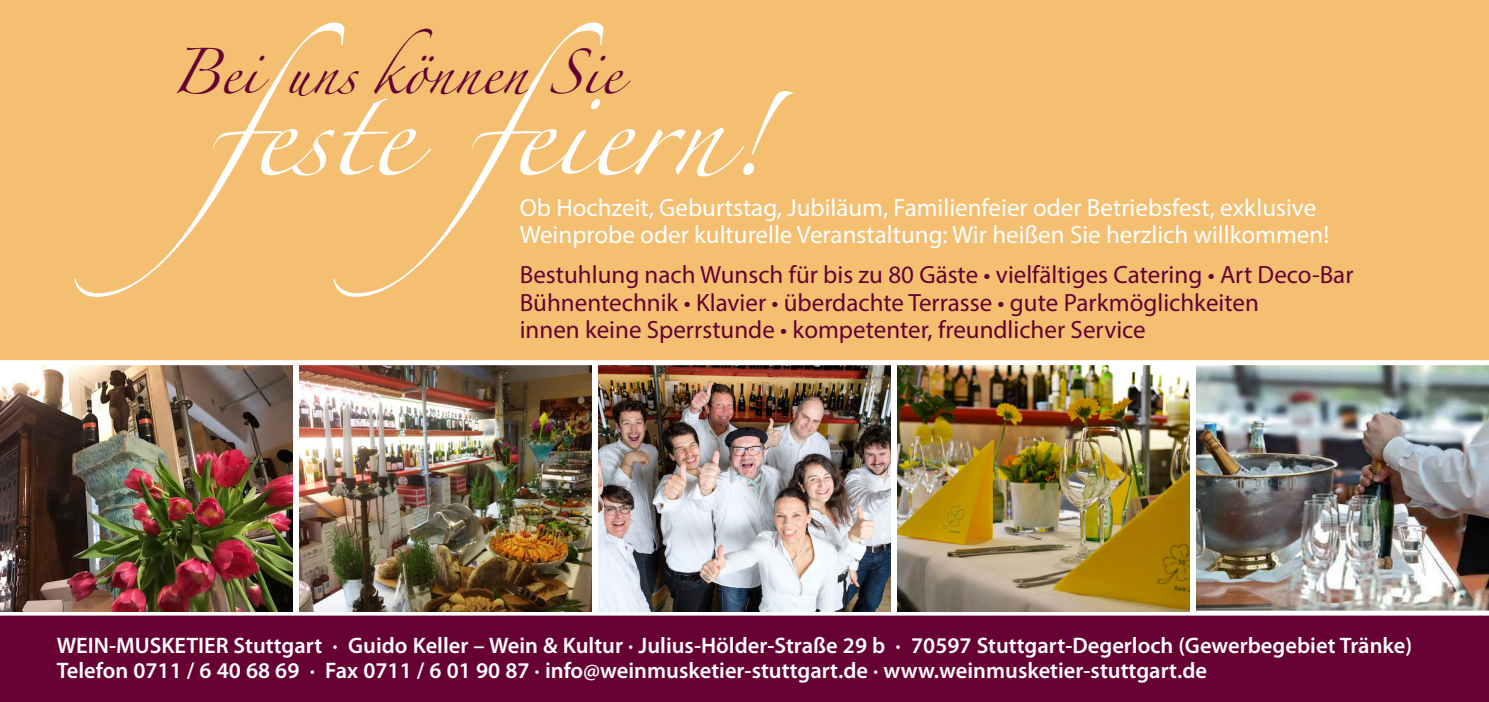
<style>
.page{position:relative;width:1489px;height:702px;background:#fff}
.page>*{position:absolute;margin:0;border:0;box-sizing:border-box;transform-origin:0 0}
.t1{font:81.25px "Zapfino";color:#fff}
.t2{font:40.5px "Zapfino";color:#650134}
.t3{font:25px/27.5px "Myriad Pro";color:#650134}
.t4{font:25px/27.5px "Myriad Pro";color:#fff}
.t5{font:600 22.5px/25px "Myriad Pro";color:#fff}
</style>
<div class="page">
<img style="left:1196px;top:365px;width:292px;height:245px">
<div style="left:0;top:0;width:1488px;height:363px;background:#f5bf72"></div>
<div style="left:0;top:612px;width:1488px;height:90px;background:#670033"></div>
<svg style="left:0;top:610px;width:1488px;height:5px;background:#e3e0dd"></svg>
<img style="left:0;top:365px;width:292px;height:246px">
<img style="left:299px;top:365px;width:292px;height:246px">
<img style="left:598px;top:365px;width:292px;height:246px">
<img style="left:897px;top:365px;width:292px;height:246px">
<div style="left:0;top:360px;width:1488px;height:5px;background:#fff"></div>
<h1 class="t1" style="left:207px;top:98px;width:561px">feste feiern!</h1>
<h2 class="t2" style="left:170px;top:55px;width:452px">Bei uns können Sie</h2>
<p class="t4" style="left:519px;top:193px;width:810px">Ob Hochzeit, Geburtstag, Jubiläum, Familienfeier oder Betriebsfest, exklusive<br>Weinprobe oder kulturelle Veranstaltung: Wir heißen Sie herzlich willkommen!</p>
<p class="t3" style="left:519px;top:261px;width:835px">Bestuhlung nach Wunsch für bis zu 80 Gäste • vielfältiges Catering • Art Deco-Bar<br>Bühnentechnik • Klavier • überdachte Terrasse • gute Parkmöglichkeiten<br>innen keine Sperrstunde • kompetenter, freundlicher Service</p>
<p class="t5" style="left:57px;top:632px;width:1356px">WEIN-MUSKETIER Stuttgart · Guido Keller – Wein &amp; Kultur · Julius-Hölder-Straße 29 b · 70597 Stuttgart-Degerloch (Gewerbegebiet Tränke)<br>Telefon 0711 / 6 40 68 69 · Fax 0711 / 6 01 90 87 · info@weinmusketier-stuttgart.de · www.weinmusketier-stuttgart.de</p>
</div>
